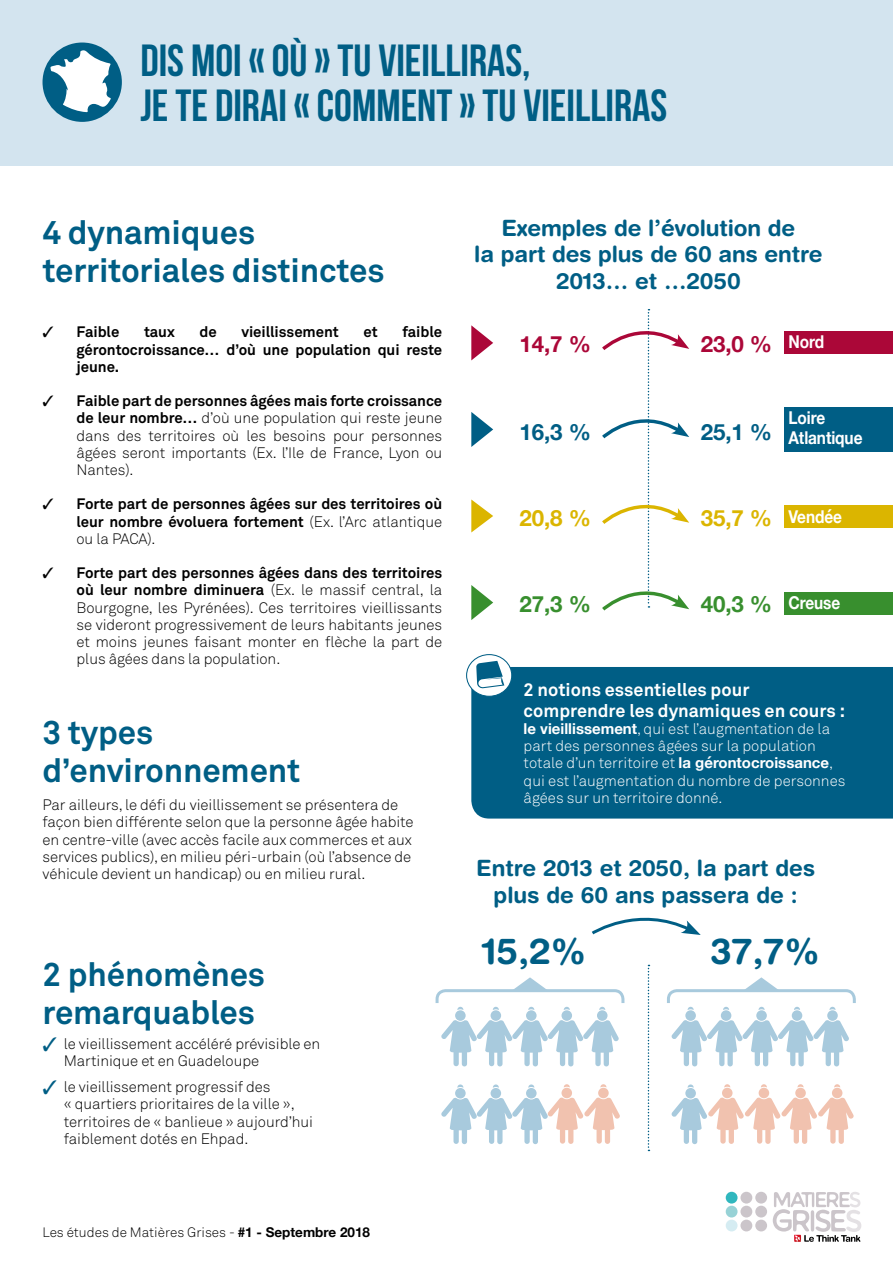
<style>
.page{position:relative;width:893px;height:1263px;background:#fff}
.page>*{position:absolute;margin:0;border:0;box-sizing:border-box;transform-origin:0 0}
.t1{font:700 45px/45px "Bebas Neue";color:#005e85}
.t2{font:700 36px "Helvetica Rounded LT";color:#005e85}
.t3{font:700 33px/38px "Akkurat Pro";letter-spacing:-.005em;color:#005e85}
.t4{font:700 22.5px/26.4px "Helvetica Rounded LT";letter-spacing:-.005em;color:#005e85;text-align:center}
.t5{font:700 22.35px "Helvetica Neue";color:#ab0738}
.t6{font:700 22.35px "Helvetica Neue";color:#005e85}
.t7{font:700 22.35px "Helvetica Neue";color:#dbb500}
.t8{font:700 22.35px "Helvetica Neue";color:#388f2e}
.t9{font:700 18px/20.7px "Akkurat Pro";color:#fff}
.t10{font:700 17.7px/20.4px "Helvetica Neue";letter-spacing:-.005em;color:#fff;scale:.87 1}
.t11{font:15px/17.2px "Akkurat Light Pro";letter-spacing:-.005em;color:#000}
.t12{font:700 15px/17.2px "Akkurat Pro";letter-spacing:-.005em;color:#000;text-align:justify}
.t13{font:15px/17.2px "Akkurat Light Pro";color:#fff}
.t14{font:13.5px "Akkurat Light Pro";color:#000}
.s1{font-family:"Akkurat Pro";font-weight:700}
.s2{font-family:"Akkurat Light Pro";font-weight:400}
.s3{color:#005e85}
.s4{font-family:"Helvetica Neue";font-weight:700}
</style>
<div class="page">
<svg style="left:773px;top:1192px;width:88px;height:50px"></svg>
<div style="left:755px;top:1192px;width:12px;height:11px;background:#cbc5ca;border-radius:50%"></div>
<div style="left:755px;top:1206px;width:12px;height:11px;background:#cbc5ca;border-radius:50%"></div>
<div style="left:755px;top:1219px;width:12px;height:12px;background:#cbc5ca;border-radius:50%"></div>
<div style="left:740px;top:1192px;width:12px;height:11px;background:#cbc5ca;border-radius:50%"></div>
<div style="left:740px;top:1206px;width:12px;height:11px;background:#cbc5ca;border-radius:50%"></div>
<div style="left:740px;top:1219px;width:12px;height:12px;background:#cbc5ca;border-radius:50%"></div>
<div style="left:726px;top:1192px;width:11px;height:11px;background:#30b7be;border-radius:50%"></div>
<div style="left:726px;top:1206px;width:11px;height:11px;background:#97d2d6;border-radius:50%"></div>
<div style="left:726px;top:1219px;width:11px;height:12px;background:#d5ecf2;border-radius:50%"></div>
<div style="left:471px;top:667px;width:422px;height:151px;background:#005e85"></div>
<hr style="left:0;top:0;width:1px;height:166px;background:#f0f5e3">
<div style="left:1px;top:0;width:892px;height:166px;background:#d3e4ef"></div>
<div style="left:43px;top:43px;width:79px;height:79px;background:#005e85;border-radius:50%"></div>
<svg style="left:50px;top:50px;width:61px;height:62px"></svg>
<svg style="left:648px;top:965px;width:1px;height:186px"></svg>
<svg style="left:471px;top:325px;width:22px;height:35px"></svg>
<svg style="left:471px;top:412px;width:22px;height:35px"></svg>
<svg style="left:471px;top:585px;width:22px;height:35px"></svg>
<svg style="left:471px;top:499px;width:22px;height:33px"></svg>
<svg style="left:602px;top:309px;width:87px;height:302px"></svg>
<svg style="left:591px;top:917px;width:110px;height:18px"></svg>
<svg style="left:564px;top:1084px;width:6px;height:3px"></svg>
<div style="left:561px;top:1088px;width:11px;height:10px;background:#f1c2af;border-radius:50%"></div>
<svg style="left:797px;top:1084px;width:6px;height:3px"></svg>
<div style="left:795px;top:1088px;width:11px;height:10px;background:#f1c2af;border-radius:50%"></div>
<svg style="left:761px;top:1084px;width:6px;height:3px"></svg>
<div style="left:759px;top:1088px;width:10px;height:10px;background:#f1c2af;border-radius:50%"></div>
<svg style="left:724px;top:1084px;width:6px;height:3px"></svg>
<div style="left:722px;top:1088px;width:10px;height:10px;background:#f1c2af;border-radius:50%"></div>
<svg style="left:600px;top:1084px;width:6px;height:3px"></svg>
<div style="left:598px;top:1088px;width:11px;height:10px;background:#f1c2af;border-radius:50%"></div>
<svg style="left:834px;top:1084px;width:6px;height:3px"></svg>
<div style="left:832px;top:1088px;width:10px;height:10px;background:#f1c2af;border-radius:50%"></div>
<div style="left:455px;top:1010px;width:11px;height:11px;background:#a8cadd;border-radius:50%"></div>
<div style="left:685px;top:1010px;width:11px;height:11px;background:#a8cadd;border-radius:50%"></div>
<svg style="left:457px;top:1084px;width:6px;height:4px"></svg>
<div style="left:455px;top:1088px;width:11px;height:10px;background:#a8cadd;border-radius:50%"></div>
<svg style="left:671px;top:1097px;width:183px;height:47px"></svg>
<svg style="left:688px;top:1084px;width:6px;height:4px"></svg>
<div style="left:685px;top:1088px;width:11px;height:10px;background:#a8cadd;border-radius:50%"></div>
<div style="left:491px;top:1010px;width:10px;height:11px;background:#a8cadd;border-radius:50%"></div>
<div style="left:721px;top:1010px;width:10px;height:11px;background:#a8cadd;border-radius:50%"></div>
<svg style="left:493px;top:1084px;width:6px;height:4px"></svg>
<div style="left:491px;top:1088px;width:10px;height:10px;background:#a8cadd;border-radius:50%"></div>
<div style="left:526px;top:1010px;width:11px;height:11px;background:#a8cadd;border-radius:50%"></div>
<div style="left:756px;top:1010px;width:11px;height:11px;background:#a8cadd;border-radius:50%"></div>
<svg style="left:441px;top:1097px;width:179px;height:47px"></svg>
<svg style="left:528px;top:1084px;width:6px;height:4px"></svg>
<div style="left:526px;top:1088px;width:11px;height:10px;background:#a8cadd;border-radius:50%"></div>
<div style="left:561px;top:1010px;width:11px;height:11px;background:#a8cadd;border-radius:50%"></div>
<div style="left:792px;top:1010px;width:10px;height:11px;background:#a8cadd;border-radius:50%"></div>
<svg style="left:441px;top:1020px;width:178px;height:46px"></svg>
<div style="left:597px;top:1010px;width:10px;height:11px;background:#a8cadd;border-radius:50%"></div>
<svg style="left:671px;top:1020px;width:178px;height:46px"></svg>
<div style="left:827px;top:1010px;width:11px;height:11px;background:#a8cadd;border-radius:50%"></div>
<svg style="left:435px;top:977px;width:190px;height:33px"></svg>
<svg style="left:667px;top:977px;width:189px;height:33px"></svg>
<div style="left:785px;top:331px;width:108px;height:22px;background:#ab0738"></div>
<div style="left:785px;top:592px;width:108px;height:22px;background:#388f2e"></div>
<div style="left:785px;top:505px;width:108px;height:23px;background:#dbb500"></div>
<div style="left:785px;top:407px;width:108px;height:45px;background:#005e85"></div>
<div style="left:467px;top:655px;width:45px;height:41px;background:#fff;border-radius:50%"></div>
<div style="left:466px;top:654px;width:46px;height:43px;border:1px solid #005e85;border-radius:50%"></div>
<svg style="left:476px;top:661px;width:28px;height:27px"></svg>
<h1 class="t1" style="left:140px;top:37px;width:528px">DIS MOI « OÙ » TU VIEILLIRAS,<br>JE TE DIRAI « COMMENT » TU VIEILLIRAS</h1>
<h3 class="t3" style="left:43px;top:214px;width:344px">4 dynamiques territoriales distinctes</h3>
<p class="t12" style="left:77px;top:324px;width:367px;text-indent:326px">faible gérontocroissance… d’où une population qui reste jeune.</p>
<p class="t12" style="left:43px;top:392px;width:401px">✓ Faible part de personnes âgées mais forte croissance</p>
<p class="t11" style="left:77px;top:410px;width:367px;text-align:justify"><span class="s1">de leur nombre…</span> d’où une population qui reste jeune dans des territoires où les besoins pour personnes âgées seront importants (Ex. l’Ile de France, Lyon ou Nantes).</p>
<p class="t12" style="left:43px;top:496px;width:401px;text-align:right">✓ Forte part de personnes âgées sur des territoires où leur nombre évoluera fortement <span class="s2">(Ex. l’Arc atlantique</span></p>
<p class="t11" style="left:77px;top:530px;width:80px">ou la PACA).</p>
<p class="t12" style="left:43px;top:564px;width:401px">✓ Forte part des personnes âgées dans des territoires</p>
<p class="t11" style="left:77px;top:582px;width:367px;text-align:justify"><span class="s1">où leur nombre diminuera</span> (Ex. le massif central, la Bourgogne, les Pyrénées). Ces territoires vieillissants se videront progressivement de leurs habitants jeunes et moins jeunes faisant monter en flèche la part de plus âgées dans la population.</p>
<p class="t12" style="left:43px;top:324px;width:78px">✓ Faible</p>
<p class="t12" style="left:144px;top:324px;width:32px">taux</p>
<p class="t12" style="left:199px;top:324px;width:19px">de</p>
<p class="t12" style="left:241px;top:324px;width:99px">vieillissement</p>
<p class="t12" style="left:364px;top:324px;width:16px">et</p>
<h3 class="t3" style="left:43px;top:714px;width:259px">3 types d’environnement</h3>
<p class="t11" style="left:43px;top:797px;width:373px">Par ailleurs, le défi du vieillissement se présentera de façon bien différente selon que la personne âgée habite en centre-ville (avec accès facile aux commerces et aux services publics), en milieu péri-urbain (où l’absence de véhicule devient un handicap) ou en milieu rural.</p>
<h3 class="t3" style="left:43px;top:955px;width:224px">2 phénomènes remarquables</h3>
<p class="t11" style="left:64px;top:1035px;width:258px;text-indent:-21px"><span class="s3">✓</span> le vieillissement accéléré prévisible en<br>Martinique et en Guadeloupe</p>
<p class="t11" style="left:64px;top:1078px;width:251px;text-indent:-21px"><span class="s3">✓</span> le vieillissement progressif des<br>« quartiers prioritaires de la ville », territoires de « banlieue » aujourd’hui faiblement dotés en Ehpad.</p>
<p class="t14" style="left:43px;top:1225px;width:329px">Les études de Matières Grises - <span class="s4">#1 - Septembre 2018</span></p>
<h3 class="t4" style="left:474px;top:214px;width:350px">Exemples de l’évolution de<br>la part des plus de 60 ans entre<br>2013… et …2050</h3>
<h3 class="t5" style="left:520px;top:327px;width:73px">14,7 %</h3>
<h3 class="t5" style="left:701px;top:327px;width:73px">23,0 %</h3>
<p class="t10" style="left:788px;top:332px;width:43px">Nord</p>
<h3 class="t6" style="left:520px;top:415px;width:73px">16,3 %</h3>
<h3 class="t6" style="left:701px;top:415px;width:73px">25,1 %</h3>
<p class="t10" style="left:788px;top:408px;width:87px">Loire<br>Atlantique</p>
<h3 class="t7" style="left:520px;top:500px;width:73px">20,8 %</h3>
<h3 class="t7" style="left:701px;top:500px;width:73px">35,7 %</h3>
<p class="t10" style="left:788px;top:507px;width:63px">Vendée</p>
<h3 class="t8" style="left:520px;top:587px;width:73px">27,3 %</h3>
<h3 class="t8" style="left:701px;top:587px;width:73px">40,3 %</h3>
<p class="t10" style="left:788px;top:593px;width:61px">Creuse</p>
<p class="t9" style="left:524px;top:679px;width:323px">2 notions essentielles pour comprendre les dynamiques en cours :</p>
<p class="t13" style="left:524px;top:720px;width:323px"><span class="s4">le vieillissement</span>, qui est l’augmentation de la part des personnes âgées sur la population totale d’un territoire et <span class="s4">la gérontocroissance</span>, qui est l’augmentation du nombre de personnes âgées sur un territoire donné.</p>
<h3 class="t4" style="left:476px;top:854px;width:340px;line-height:27px">Entre 2013 et 2050, la part des plus de 60 ans passera de :</h3>
<h2 class="t2" style="left:482px;top:929px;width:106px">15,2%</h2>
<h2 class="t2" style="left:710px;top:929px;width:111px">37,7%</h2>
</div>
